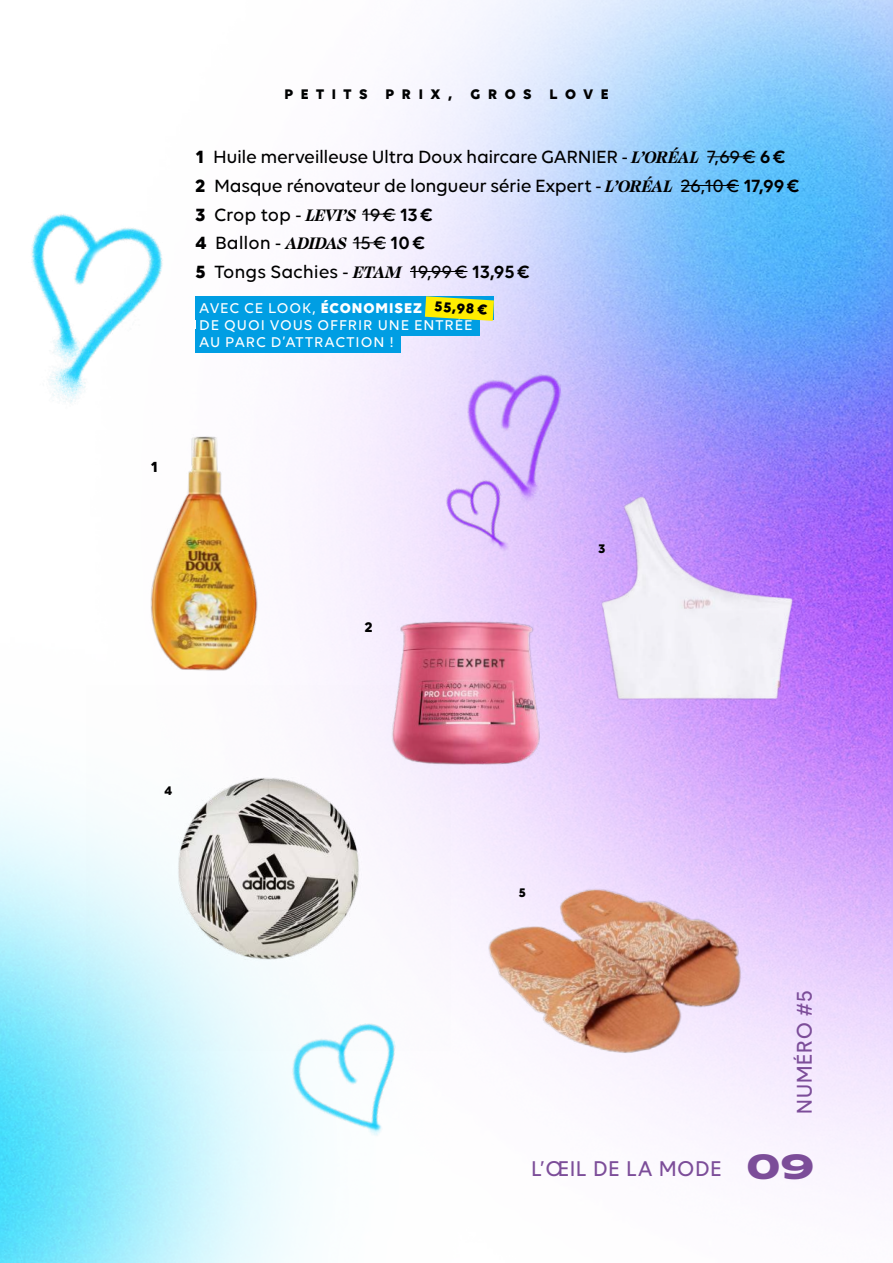
<style>
.page{position:relative;width:893px;height:1263px;background:#fff}
.page>*{position:absolute;margin:0;border:0;box-sizing:border-box;transform-origin:0 0}
.t1{font:800 35.1px "Matrice";color:#7c4d99}
.t2{font:20.55px "Basetica";letter-spacing:.05em;color:#7c4d99}
.t3{font:500 19.05px/28.7px "Volte";letter-spacing:-.02em;color:#000}
.t4{font:700 15.75px "Volte";color:#000}
.t5{font:500 15.3px/17.2px "Volte";letter-spacing:.06em;color:#fff}
.t6{font:700 15.3px "Volte";color:#000}
.t7{font:700 15px "Volte";letter-spacing:.5em;color:#010202}
.t8{font:700 15px "Volte";color:#000}
.s1{font-weight:700}
.s2{font-family:"Swear Display";font-weight:700;font-style:italic}
.s3{font-weight:600}
</style>
<div class="page">
<img style="left:0;top:0;width:893px;height:1263px">
<img style="left:105px;top:392px;width:212px;height:294px">
<hr style="left:707px;top:156px;width:48px;height:1px;background:#000">
<hr style="left:681px;top:185px;width:58px;height:1px;background:#000">
<hr style="left:362px;top:214px;width:34px;height:1px;background:#000">
<hr style="left:353px;top:242px;width:33px;height:1px;background:#000">
<hr style="left:410px;top:271px;width:57px;height:1px;background:#000">
<div style="left:196px;top:297px;width:298px;height:23px;background:#009ee3"></div>
<div style="left:196px;top:312px;width:283px;height:23px;background:#009ee3"></div>
<div style="left:196px;top:329px;width:205px;height:23px;background:#009ee3"></div>
<svg style="left:425px;top:296px;width:69px;height:25px;background:#cedd2c"></svg>
<img style="left:341px;top:510px;width:244px;height:287px">
<img style="left:472px;top:463px;width:421px;height:289px">
<img style="left:457px;top:801px;width:332px;height:324px">
<img style="left:446px;top:373px;width:123px;height:136px">
<img style="left:442px;top:475px;width:78px;height:91px">
<img style="left:285px;top:1051px;width:129px;height:102px">
<img style="left:86px;top:686px;width:365px;height:365px">
<img style="left:0;top:202px;width:171px;height:222px">
<svg style="left:598px;top:544px;width:7px;height:9px"></svg>
<svg style="left:519px;top:888px;width:6px;height:9px"></svg>
<svg style="left:165px;top:786px;width:7px;height:9px"></svg>
<p class="t7" style="left:284px;top:86px;width:326px">PETITS PRIX, GROS LOVE</p>
<p class="t3" style="left:196px;top:142px;width:605px"><span class="s1">1</span> Huile merveilleuse Ultra Doux haircare GARNIER - <span class="s2">L’ORÉAL</span> 7,69€ <span class="s3">6€ </span><span class="s1">2</span> Masque rénovateur de longueur série Expert - <span class="s2">L’ORÉAL</span> 26,10€ <span class="s3">17,99€ </span><span class="s1">3</span> Crop top - <span class="s2">LEVI’S</span> 19€ <span class="s3">13€<br></span><span class="s1">4</span> Ballon - <span class="s2">ADIDAS</span> 15€ <span class="s3">10€<br></span><span class="s1">5</span> Tongs Sachies - <span class="s2">ETAM</span> 19,99€ <span class="s3">13,95€</span></p>
<p class="t5" style="left:199px;top:299px;width:286px">AVEC CE LOOK, <span class="s1">ÉCONOMISEZ 174,10€<br></span>DE QUOI VOUS OFFRIR UNE ENTRÉE<br>AU PARC D’ATTRACTION !</p>
<p class="t6" style="left:435px;top:297px;width:55px;rotate:3deg">55,98 €</p>
<p class="t4" style="left:151px;top:457px;width:9px">1</p>
<p class="t8" style="left:365px;top:618px;width:9px">2</p>
<p class="t2" style="left:532px;top:1155px;width:191px">L’ŒIL DE LA MODE</p>
<p class="t2" style="left:791px;top:1114px;width:125px;rotate:-90deg">NUMÉRO #5</p>
<h1 class="t1" style="left:746px;top:1139px;width:69px">09</h1>
</div>
